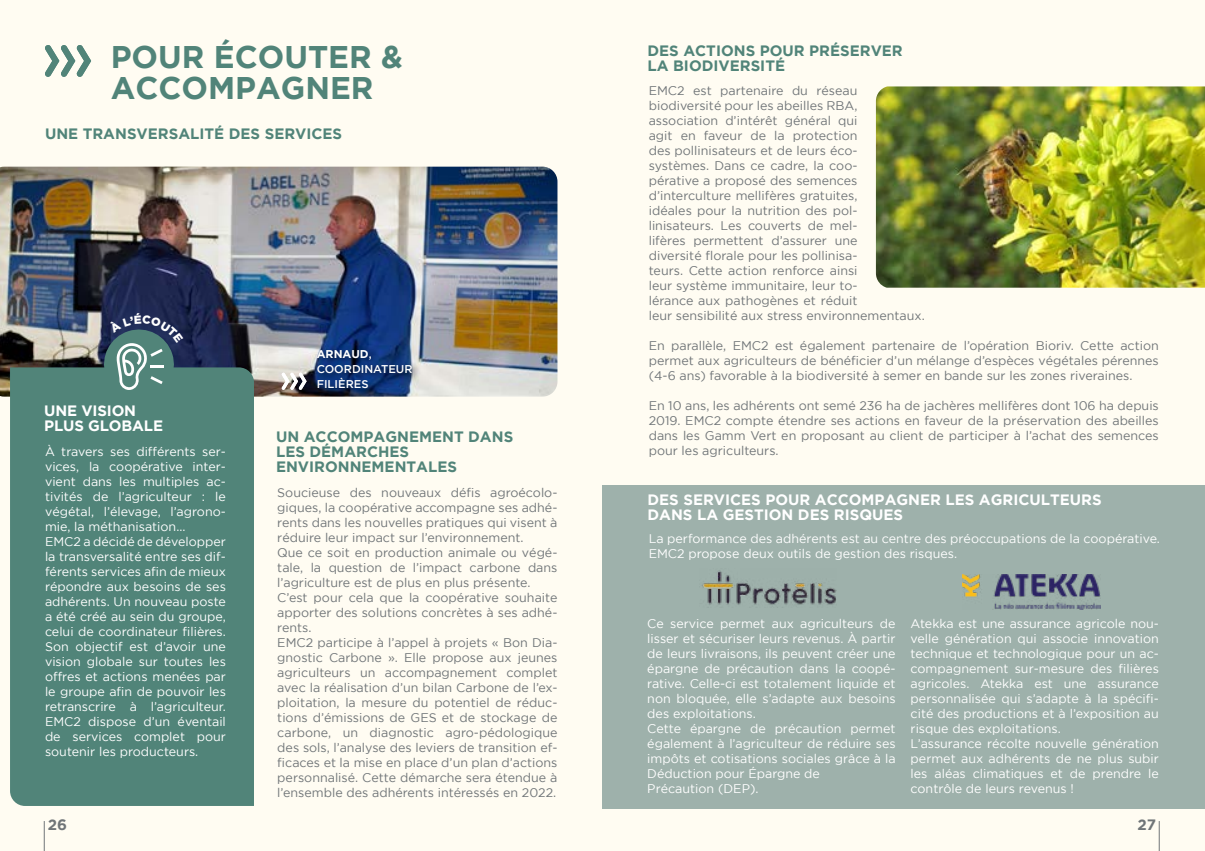
<style>
.page{position:relative;width:1205px;height:851px;background:#fff}
.page>*{position:absolute;margin:0;border:0;box-sizing:border-box;transform-origin:0 0}
.t1{font:700 31.25px/31.2px "Gotham";color:#518479}
.t2{font:700 15px/15px "Gotham";color:#518479}
.t3{font:700 15px/15px "Gotham";color:#fff}
.t4{font:700 15px "Gotham";color:#707578}
.t5{font:12.5px/15px "Gotham";color:#707578}
.t6{font:12.5px/15px "Gotham";color:#fff}
.t7{font:500 11.25px/15px "Gotham";color:#fff}
.s1{font-weight:700}
</style>
<div class="page">
<div style="left:0;top:0;width:1205px;height:850px;background:#fffcf2"></div>
<hr style="left:44px;top:820px;width:1px;height:30px;background:#707578">
<hr style="left:1159px;top:820px;width:1px;height:30px;background:#707578">
<svg style="left:45px;top:45px;width:46px;height:32px"></svg>
<img style="left:0;top:167px;width:557px;height:229px">
<div style="left:10px;top:367px;width:244px;height:438px;background:#518479"></div>
<img style="left:876px;top:86px;width:329px;height:201px">
<div style="left:602px;top:485px;width:603px;height:323px;background:#9eb1ab"></div>
<img style="left:963px;top:574px;width:137px;height:35px">
<img style="left:702px;top:570px;width:135px;height:35px">
<svg style="left:282px;top:372px;width:25px;height:18px"></svg>
<div style="left:312px;top:346px;width:109px;height:50px;background:#000;opacity:.75"></div>
<svg style="left:100px;top:312px;width:83px;height:91px;background:#4f7178"></svg>
<h1 class="t1" style="left:111px;top:40px;width:294px">POUR ÉCOUTER &amp;<br>ACCOMPAGNER</h1>
<p class="t2" style="left:45px;top:125px;width:299px">UNE TRANSVERSALITÉ DES SERVICES</p>
<p class="t3" style="left:44px;top:403px;width:120px">UNE VISION<br>PLUS GLOBALE</p>
<p class="t6" style="left:45px;top:443px;width:182px">À travers ses différents ser&shy;vices, la coopérative inter&shy;vient dans les multiples ac&shy;tivités de l’agriculteur : le végétal, l’élevage, l’agrono&shy;mie, la méthanisation…<br>EMC2 a décidé de développer la transversalité entre ses dif&shy;férents services afin de mieux répondre aux besoins de ses adhérents. Un nouveau poste a été créé au sein du groupe, celui de coordinateur filières.<br>Son objectif est d’avoir une vision globale sur toutes les offres et actions menées par le groupe afin de pouvoir les retranscrire à l’agriculteur.<br>EMC2 dispose d’un éventail de services complet pour soutenir les producteurs.</p>
<p class="t7" style="left:317px;top:346px;width:97px"><span class="s1">ARNAUD</span>,<br>COORDINATEUR<br>FILIÈRES</p>
<p class="t2" style="left:276px;top:429px;width:239px">UN ACCOMPAGNEMENT DANS<br>LES DÉMARCHES<br>ENVIRONNEMENTALES</p>
<p class="t5" style="left:277px;top:484px;width:282px">Soucieuse des nouveaux défis agroécolo&shy;giques, la coopérative accompagne ses adhé&shy;rents dans les nouvelles pratiques qui visent à réduire leur impact sur l’environnement.<br>Que ce soit en production animale ou végé&shy;tale, la question de l’impact carbone dans l’agriculture est de plus en plus présente.<br>C’est pour cela que la coopérative souhaite apporter des solutions concrètes à ses adhé&shy;rents.<br>EMC2 participe à l’appel à projets « Bon Dia&shy;gnostic Carbone ». Elle propose aux jeunes agriculteurs un accompagnement complet avec la réalisation d’un bilan Carbone de l’ex&shy;ploitation, la mesure du potentiel de réduc&shy;tions d’émissions de GES et de stockage de carbone, un diagnostic agro-pédologique des sols, l’analyse des leviers de transition ef&shy;ficaces et la mise en place d’un plan d’actions personnalisé. Cette démarche sera étendue à l’ensemble des adhérents intéressés en 2022.</p>
<p class="t2" style="left:647px;top:43px;width:257px">DES ACTIONS POUR PRÉSERVER<br>LA BIODIVERSITÉ</p>
<p class="t5" style="left:649px;top:83px;width:278px">EMC2 est partenaire du réseau biodiversité pour les abeilles RBA, association d’intérêt général qui<br>agit en faveur de la protection<br>des pollinisateurs et de leurs éco-<br>systèmes. Dans ce cadre, la coo-<br>pérative a proposé des semences d’interculture mellifères gratuites,<br>idéales pour la nutrition des pol&shy;linisateurs. Les couverts de mel-<br>lifères permettent d’assurer une<br>diversité florale pour les pollinisa-<br>teurs. Cette action renforce ainsi<br>leur système immunitaire, leur to-<br>lérance aux pathogènes et réduit<br>leur sensibilité aux stress environnementaux.</p>
<p class="t5" style="left:649px;top:338px;width:511px;text-align:justify">En parallèle, EMC2 est également partenaire de l’opération Bioriv. Cette action permet aux agriculteurs de bénéficier d’un mélange d’espèces végétales pérennes (4-6 ans) favorable à la biodiversité à semer en bande sur les zones riveraines.</p>
<p class="t5" style="left:649px;top:398px;width:512px;text-align:justify">En 10 ans, les adhérents ont semé 236 ha de jachères mellifères dont 106 ha depuis 2019. EMC2 compte étendre ses actions en faveur de la préservation des abeilles dans les Gamm Vert en proposant au client de participer à l’achat des semences pour les agriculteurs.</p>
<p class="t3" style="left:647px;top:492px;width:456px">DES SERVICES POUR ACCOMPAGNER LES AGRICULTEURS<br>DANS LA GESTION DES RISQUES</p>
<p class="t6" style="left:649px;top:530px;width:513px">La performance des adhérents est au centre des préoccupations de la coopérative.<br>EMC2 propose deux outils de gestion des risques.</p>
<p class="t6" style="left:647px;top:615px;width:250px">Ce service permet aux agriculteurs de lisser et sécuriser leurs revenus. À partir de leurs livraisons, ils peuvent créer une épargne de précaution dans la coopé&shy;rative. Celle-ci est totalement liquide et non bloquée, elle s’adapte aux besoins des exploitations.<br>Cette épargne de précaution permet également à l’agriculteur de réduire ses impôts et cotisations sociales grâce à la Déduction pour Épargne de<br>Précaution (DEP).</p>
<p class="t6" style="left:910px;top:615px;width:250px">Atekka est une assurance agricole nou&shy;velle génération qui associe innovation technique et technologique pour un ac&shy;compagnement sur-mesure des filières agricoles. Atekka est une assurance personnalisée qui s’adapte à la spécifi&shy;cité des productions et à l’exposition au risque des exploitations.<br>L’assurance récolte nouvelle génération permet aux adhérents de ne plus subir les aléas climatiques et de prendre le contrôle de leurs revenus !</p>
<p class="t4" style="left:48px;top:816px;width:21px">26</p>
<p class="t4" style="left:1137px;top:816px;width:20px">27</p>
</div>
